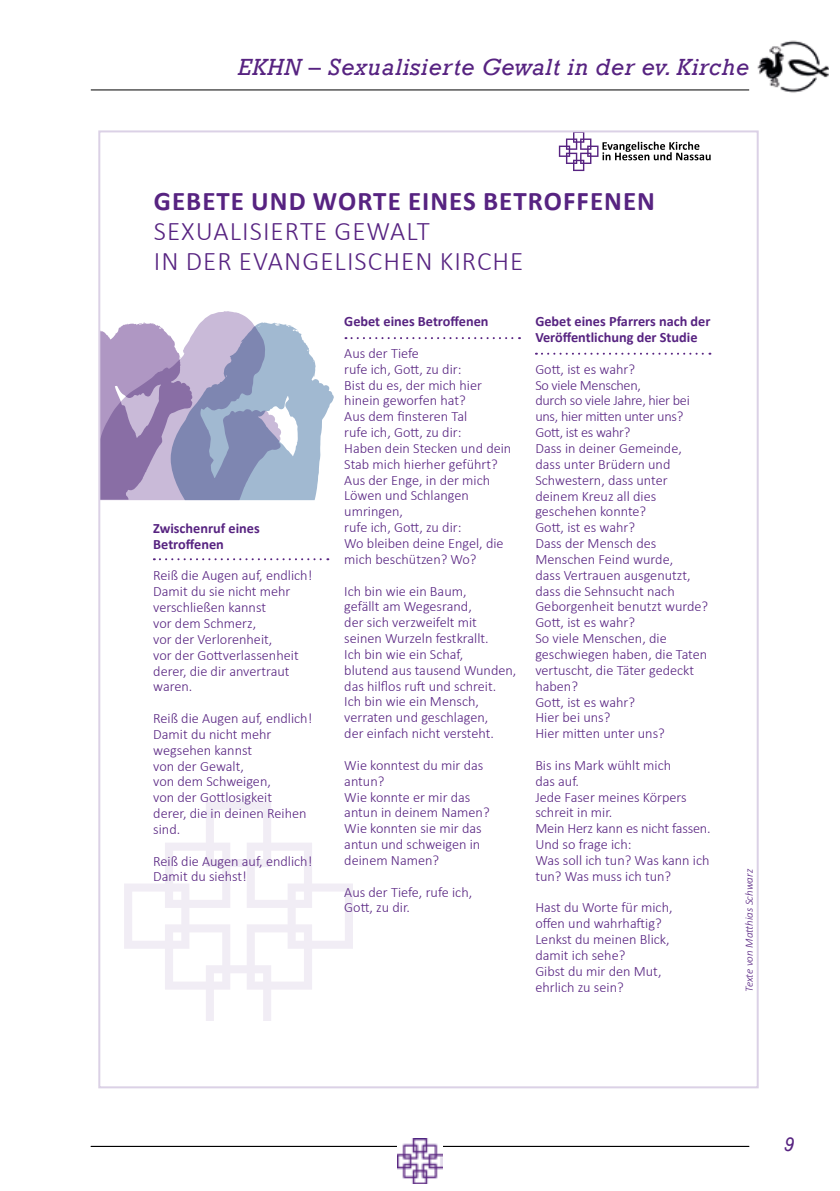
<style>
.page{position:relative;width:840px;height:1191px;background:#fff}
.page>*{position:absolute;margin:0;border:0;box-sizing:border-box;transform-origin:0 0}
.t1{font:300 27px/30.2px "Calibri";letter-spacing:.04em;color:#572381}
.t2{font:700 27px "Calibri";letter-spacing:.04em;color:#572381}
.t3{font:italic 24px "Rockwell";letter-spacing:.03em;color:#572381}
.t4{font:italic 20px "Rockwell";color:#572381}
.t5{font:300 14.2px/15.8px "Calibri";color:#572381}
.t6{font:700 14.2px/15.8px "Calibri";color:#572381}
.t7{font:italic 300 11px "Calibri";color:#572381}
</style>
<div class="page">
<hr style="left:91px;top:89px;width:657px;height:1px;background:#000">
<hr style="left:91px;top:1145px;width:657px;height:1px;background:#000">
<img style="left:757px;top:40px;width:71px;height:53px">
<img style="left:397px;top:1138px;width:45px;height:45px">
<svg style="left:124px;top:802px;width:229px;height:218px"></svg>
<svg style="left:558px;top:133px;width:152px;height:38px"></svg>
<svg style="left:535px;top:353px;width:175px;height:2px"></svg>
<svg style="left:345px;top:337px;width:174px;height:2px"></svg>
<svg style="left:154px;top:558px;width:174px;height:2px"></svg>
<svg style="left:101px;top:311px;width:233px;height:189px"></svg>
<h2 class="t3" style="left:238px;top:53px;width:512px">EKHN – Sexualisierte Gewalt in der ev. Kirche</h2>
<h1 class="t2" style="left:154px;top:182px;width:502px">GEBETE UND WORTE EINES BETROFFENEN</h1>
<h1 class="t1" style="left:154px;top:216px;width:371px">SEXUALISIERTE GEWALT<br>IN DER EVANGELISCHEN KIRCHE</h1>
<p class="t6" style="left:153px;top:520px;width:108px">Zwischenruf eines<br>Betroffenen</p>
<p class="t5" style="left:153px;top:567px;width:160px">Reiß die Augen auf, endlich!<br>Damit du sie nicht mehr verschließen kannst<br>vor dem Schmerz,<br>vor der Verlorenheit,<br>vor der Gottverlassenheit derer, die dir anvertraut waren.</p>
<p class="t5" style="left:153px;top:710px;width:160px">Reiß die Augen auf, endlich!<br>Damit du nicht mehr wegsehen kannst<br>von der Gewalt,<br>von dem Schweigen,<br>von der Gottlosigkeit<br>derer, die in deinen Reihen sind.</p>
<p class="t5" style="left:153px;top:853px;width:160px">Reiß die Augen auf, endlich!<br>Damit du siehst!</p>
<p class="t6" style="left:344px;top:313px;width:146px">Gebet eines Betroffenen</p>
<p class="t5" style="left:344px;top:345px;width:168px">Aus der Tiefe<br>rufe ich, Gott, zu dir:<br>Bist du es, der mich hier hinein geworfen hat?<br>Aus dem finsteren Tal<br>rufe ich, Gott, zu dir:<br>Haben dein Stecken und dein<br>Stab mich hierher geführt?<br>Aus der Enge, in der mich<br>Löwen und Schlangen umringen,<br>rufe ich, Gott, zu dir:<br>Wo bleiben deine Engel, die mich beschützen? Wo?</p>
<p class="t5" style="left:344px;top:583px;width:173px">Ich bin wie ein Baum,<br>gefällt am Wegesrand,<br>der sich verzweifelt mit seinen Wurzeln festkrallt.<br>Ich bin wie ein Schaf,<br>blutend aus tausend Wunden, das hilflos ruft und schreit.<br>Ich bin wie ein Mensch, verraten und geschlagen,<br>der einfach nicht versteht.</p>
<p class="t5" style="left:344px;top:757px;width:147px">Wie konntest du mir das antun?<br>Wie konnte er mir das antun in deinem Namen?<br>Wie konnten sie mir das antun und schweigen in deinem Namen?</p>
<p class="t5" style="left:344px;top:883px;width:129px">Aus der Tiefe, rufe ich,<br>Gott, zu dir.</p>
<p class="t6" style="left:535px;top:313px;width:176px">Gebet eines Pfarrers nach der<br>Veröffentlichung der Studie</p>
<p class="t5" style="left:535px;top:361px;width:174px">Gott, ist es wahr?<br>So viele Menschen,<br>durch so viele Jahre, hier bei uns, hier mitten unter uns?<br>Gott, ist es wahr?<br>Dass in deiner Gemeinde, dass unter Brüdern und<br>Schwestern, dass unter deinem Kreuz all dies geschehen konnte?<br>Gott, ist es wahr?<br>Dass der Mensch des<br>Menschen Feind wurde,<br>dass Vertrauen ausgenutzt, dass die Sehnsucht nach<br>Geborgenheit benutzt wurde?<br>Gott, ist es wahr?<br>So viele Menschen, die geschwiegen haben, die Taten vertuscht, die Täter gedeckt haben?<br>Gott, ist es wahr?<br>Hier bei uns?<br>Hier mitten unter uns?</p>
<p class="t5" style="left:535px;top:757px;width:177px">Bis ins Mark wühlt mich<br>das auf.<br>Jede Faser meines Körpers schreit in mir.<br>Mein Herz kann es nicht fassen.<br>Und so frage ich:<br>Was soll ich tun? Was kann ich tun? Was muss ich tun?</p>
<p class="t5" style="left:535px;top:899px;width:139px">Hast du Worte für mich, offen und wahrhaftig?<br>Lenkst du meinen Blick, damit ich sehe?<br>Gibst du mir den Mut, ehrlich zu sein?</p>
<p class="t7" style="left:741px;top:991px;width:124px;rotate:-90deg">Texte von Matthias Schwarz</p>
<h3 class="t4" style="left:783px;top:1132px;width:12px">9</h3>
</div>
